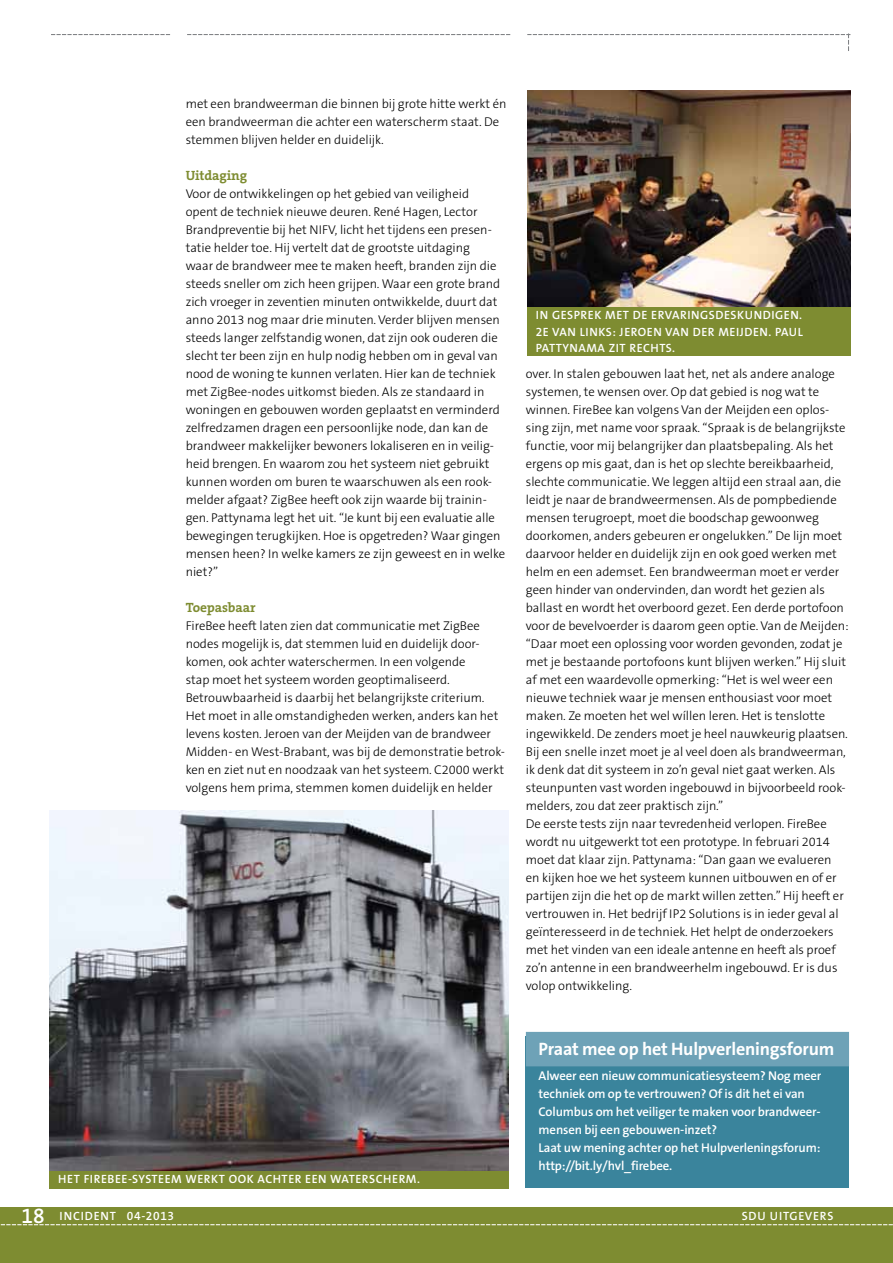
<style>
.page{position:relative;width:893px;height:1263px;background:#fff}
.page>*{position:absolute;margin:0;border:0;box-sizing:border-box;transform-origin:0 0}
.t1{font:700 18px "The Sans B W7";letter-spacing:-.01em;color:#fff}
.t2{font:700 13.5px "The Serif B7";letter-spacing:-.01em;color:#7e8c31}
.t3{font:300 12.75px/18px "The Sans B W3";color:#000}
.t4{font:600 12.75px/18px "The Sans B W6";letter-spacing:-.01em;color:#fff}
.t5{font:600 12px/16.5px "The Sans B W6";letter-spacing:.045em;color:#fff;text-align:justify}
.t6{font:600 12px "The Sans B W6";letter-spacing:.065em;color:#fff}
.s1{font-size:21px}
</style>
<div class="page">
<div style="left:0;top:1208px;width:893px;height:55px;background:#7e8c31"></div>
<svg style="left:0;top:1224px;width:893px;height:1px"></svg>
<svg style="left:187px;top:34px;width:323px;height:1px"></svg>
<svg style="left:51px;top:34px;width:119px;height:1px"></svg>
<svg style="left:527px;top:33px;width:323px;height:18px"></svg>
<div style="left:50px;top:1170px;width:459px;height:18px;background:#7e8c31"></div>
<div style="left:527px;top:306px;width:323px;height:50px;background:#7e8c31"></div>
<img style="left:50px;top:810px;width:459px;height:360px">
<img style="left:527px;top:90px;width:323px;height:216px">
<div style="left:526px;top:1036px;width:323px;height:152px;background:#3a849c"></div>
<div style="left:526px;top:1032px;width:323px;height:34px;background:#6ea2b7"></div>
<p class="t3" style="left:186px;top:95px;width:322px">met een brandweerman die binnen bij grote hitte werkt én een brandweerman die achter een waterscherm staat. De stemmen blijven helder en duidelijk.</p>
<p class="t2" style="left:186px;top:168px;width:63px">Uitdaging</p>
<p class="t3" style="left:186px;top:185px;width:321px">Voor de ontwikkelingen op het gebied van veiligheid<br>opent de techniek nieuwe deuren. René Hagen, Lector Brandpreventie bij het NIFV, licht het tijdens een presen&shy;tatie helder toe. Hij vertelt dat de grootste uitdaging<br>waar de brandweer mee te maken heeft, branden zijn die steeds sneller om zich heen grijpen. Waar een grote brand zich vroeger in zeventien minuten ontwikkelde, duurt dat anno 2013 nog maar drie minuten. Verder blijven mensen steeds langer zelfstandig wonen, dat zijn ook ouderen die slecht ter been zijn en hulp nodig hebben om in geval van nood de woning te kunnen verlaten. Hier kan de techniek met ZigBee-nodes uitkomst bieden. Als ze standaard in woningen en gebouwen worden geplaatst en verminderd zelfredzamen dragen een persoonlijke node, dan kan de brandweer makkelijker bewoners lokaliseren en in veilig&shy;heid brengen. En waarom zou het systeem niet gebruikt kunnen worden om buren te waarschuwen als een rook&shy;melder afgaat? ZigBee heeft ook zijn waarde bij trainin&shy;gen. Pattynama legt het uit. “Je kunt bij een evaluatie alle bewegingen terugkijken. Hoe is opgetreden? Waar gingen mensen heen? In welke kamers ze zijn geweest en in welke niet?”</p>
<p class="t2" style="left:186px;top:600px;width:71px">Toepasbaar</p>
<p class="t3" style="left:186px;top:617px;width:321px">FireBee heeft laten zien dat communicatie met ZigBee nodes mogelijk is, dat stemmen luid en duidelijk door&shy;komen, ook achter waterschermen. In een volgende<br>stap moet het systeem worden geoptimaliseerd.<br>Betrouwbaarheid is daarbij het belangrijkste criterium.<br>Het moet in alle omstandigheden werken, anders kan het levens kosten. Jeroen van der Meijden van de brandweer Midden- en West-Brabant, was bij de demonstratie betrok&shy;ken en ziet nut en noodzaak van het systeem. C2000 werkt volgens hem prima, stemmen komen duidelijk en helder</p>
<p class="t5" style="left:58px;top:1171px;width:359px">DH t FireBee-systeem werkt ook achter een waterscbhijeen</p>
<p class="t5" style="left:67px;top:1171px;width:309px">e h ele voorrangsvoertuigenf milie broederlijk</p>
<p class="t5" style="left:392px;top:1171px;width:29px">erm.</p>
<p class="t5" style="left:536px;top:307px;width:268px">I n gesprek met de ervaringsdeskundigen.<br>2e van links: Jeroen van der Meijden. Paul Pattynama zit rechts.</p>
<p class="t3" style="left:526px;top:365px;width:324px">over. In stalen gebouwen laat het, net als andere analoge systemen, te wensen over. Op dat gebied is nog wat te winnen. FireBee kan volgens Van der Meijden een oplos&shy;sing zijn, met name voor spraak. “Spraak is de belangrijkste functie, voor mij belangrijker dan plaatsbepaling. Als het ergens op mis gaat, dan is het op slechte bereikbaarheid, slechte communicatie. We leggen altijd een straal aan, die leidt je naar de brandweermensen. Als de pompbediende mensen terugroept, moet die boodschap gewoonweg doorkomen, anders gebeuren er ongelukken.” De lijn moet daarvoor helder en duidelijk zijn en ook goed werken met helm en een ademset. Een brandweerman moet er verder geen hinder van ondervinden, dan wordt het gezien als ballast en wordt het overboord gezet. Een derde portofoon voor de bevelvoerder is daarom geen optie. Van de Meijden: “Daar moet een oplossing voor worden gevonden, zodat je met je bestaande portofoons kunt blijven werken.” Hij sluit af met een waardevolle opmerking: “Het is wel weer een nieuwe techniek waar je mensen enthousiast voor moet maken. Ze moeten het wel wíllen leren. Het is tenslotte ingewikkeld. De zenders moet je heel nauwkeurig plaatsen.<br>Bij een snelle inzet moet je al veel doen als brandweerman, ik denk dat dit systeem in zo’n geval niet gaat werken. Als steunpunten vast worden ingebouwd in bijvoorbeeld rook&shy;melders, zou dat zeer praktisch zijn.”<br>De eerste tests zijn naar tevredenheid verlopen. FireBee wordt nu uitgewerkt tot een prototype. In februari 2014 moet dat klaar zijn. Pattynama: “Dan gaan we evalueren<br>en kijken hoe we het systeem kunnen uitbouwen en of er partijen zijn die het op de markt willen zetten.” Hij heeft er vertrouwen in. Het bedrijf IP2 Solutions is in ieder geval al geïnteresseerd in de techniek. Het helpt de onderzoekers met het vinden van een ideale antenne en heeft als proef zo’n antenne in een brandweerhelm ingebouwd. Er is dus volop ontwikkeling.</p>
<h1 class="t1" style="left:539px;top:1037px;width:297px">Praat mee op het Hulpverleningsforum</h1>
<p class="t4" style="left:539px;top:1067px;width:284px">Alweer een nieuw communicatiesysteem? Nog meer techniek om op te vertrouwen? Of is dit het ei van Columbus om het veiliger te maken voor brandweer&shy;mensen bij een gebouwen-inzet?<br>Laat uw mening achter op het Hulpverleningsforum: http://bit.ly/hvl_firebee.</p>
<p class="t6" style="left:22px;top:1208px;width:154px"><span class="s1">18</span> incident 04-2013</p>
<p class="t6" style="left:742px;top:1208px;width:92px">Sdu U itgevers</p>
</div>
